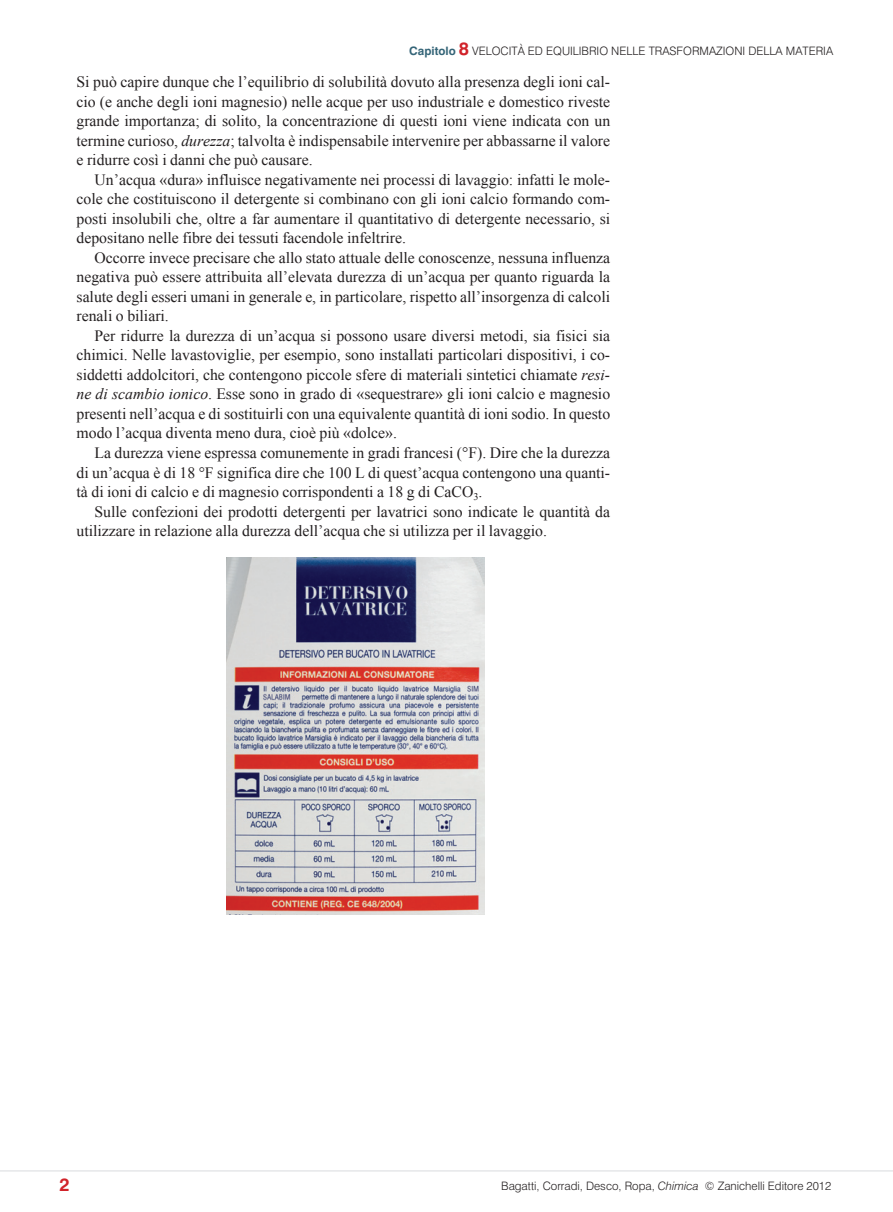
<style>
.page{position:relative;width:893px;height:1212px;background:#fff}
.page>*{position:absolute;margin:0;border:0;box-sizing:border-box;transform-origin:0 0}
.t1{font:700 18px "Swiss 721 BT";color:#d1232a}
.t2{font:15.75px/19.5px "Times New Roman";color:#231f20;text-align:justify}
.t3{font:300 11.7px "Swiss 721 BT";color:#231f20}
.s1{font-weight:700;color:#356578}
.s2{font-weight:700;font-size:18px;color:#d1232a}
.s3{font-style:italic}
</style>
<div class="page">
<hr style="left:0;top:1170px;width:893px;height:1px;background:#e6e7e9">
<img style="left:226px;top:557px;width:258px;height:357px">
<p class="t3" style="left:409px;top:44px;width:425px"><span class="s1">Capitolo</span> <span class="s2">8</span> VELOC ITÀ ED EQUILIBR IO NELLE TRASFORMAZIONI DELLA MATER IA</p>
<p class="t2" style="left:77px;top:72px;width:535px">Si può capire dunque che l’equilibrio di solubilità dovuto alla presenza degli ioni cal&shy;cio (e anche degli ioni magnesio) nelle acque per uso industriale e domestico riveste grande importanza; di solito, la concentrazione di questi ioni viene indicata con un termine curioso, <span class="s3">durezza</span>; talvolta è indispensabile intervenire per abbassarne il valore e ridurre così i danni che può causare.</p>
<p class="t2" style="left:77px;top:170px;width:535px;text-indent:18px">Un’acqua «dura» influisce negativamente nei processi di lavaggio: infatti le mole&shy;cole che costituiscono il detergente si combinano con gli ioni calcio formando com&shy;posti insolubili che, oltre a far aumentare il quantitativo di detergente necessario, si depositano nelle fibre dei tessuti facendole infeltrire.</p>
<p class="t2" style="left:77px;top:248px;width:535px;text-indent:18px">Occorre invece precisare che allo stato attuale delle conoscenze, nessuna influenza negativa può essere attribuita all’elevata durezza di un’acqua per quanto riguarda la salute degli esseri umani in generale e, in particolare, rispetto all’insorgenza di calcoli renali o biliari.</p>
<p class="t2" style="left:77px;top:326px;width:535px;text-indent:18px">Per ridurre la durezza di un’acqua si possono usare diversi metodi, sia fisici sia chimici. Nelle lavastoviglie, per esempio, sono installati particolari dispositivi, i co&shy;siddetti addolcitori, che contengono piccole sfere di materiali sintetici chiamate <span class="s3">resi&shy;ne di scambio ionico</span>. Esse sono in grado di «sequestrare» gli ioni calcio e magnesio presenti nell’acqua e di sostituirli con una equivalente quantità di ioni sodio. In questo modo l’acqua diventa meno dura, cioè più «dolce».</p>
<p class="t2" style="left:77px;top:443px;width:535px;text-indent:18px">La durezza viene espressa comunemente in gradi francesi (°F). Dire che la durezza di un’acqua è di 18 °F significa dire che 100 L di quest’acqua contengono una quanti&shy;tà di ioni di calcio e di magnesio corrispondenti a 18 g di CaCO<sub>3</sub>.</p>
<p class="t2" style="left:77px;top:501px;width:535px;text-indent:18px">Sulle confezioni dei prodotti detergenti per lavatrici sono indicate le quantità da utilizzare in relazione alla durezza dell’acqua che si utilizza per il lavaggio.</p>
<p class="t1" style="left:60px;top:1173px;width:12px">2</p>
<p class="t3" style="left:501px;top:1178px;width:332px">BAGATTI, CORRADI, DESCO, ROPA, <span class="s3">Chimica</span> © ZANICHELLI EDITORE 2012</p>
</div>
